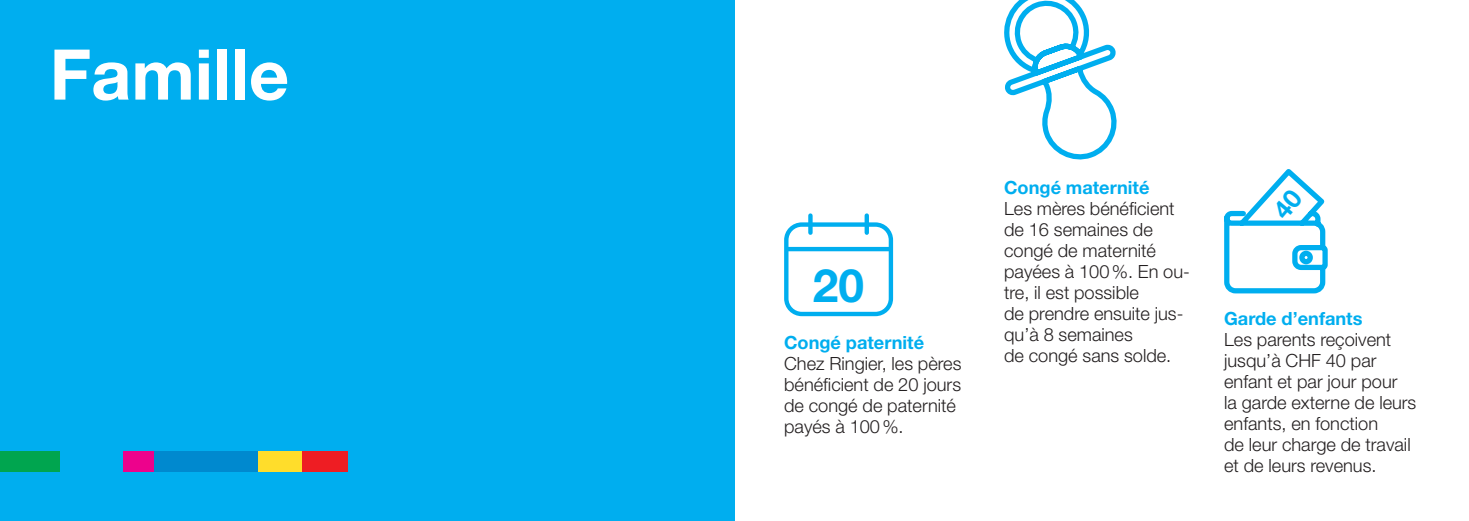
<style>
.page{position:relative;width:1469px;height:521px;background:#fff}
.page>*{position:absolute;margin:0;border:0;box-sizing:border-box;transform-origin:0 0}
.t1{font:700 70px "Helvetica Neue LT Std";color:#fff}
.t2{font:700 46.02px "Helvetica Neue LT Std";color:#00aeef}
.t3{font:300 18.2px/21px "Helvetica Neue LT Std";color:#231f20}
.t4{font:700 18.2px "Helvetica Neue LT Std";color:#00aeef}
</style>
<div class="page">
<div style="left:0;top:0;width:734px;height:521px;background:#00aeef"></div>
<svg style="left:1004px;top:0;width:113px;height:160px"></svg>
<div style="left:784px;top:222px;width:109px;height:94px;border:4px solid #00aeef;border-radius:16px"></div>
<hr style="left:786px;top:247px;width:105px;height:4px;background:#00aeef">
<svg style="left:808px;top:215px;width:4px;height:18px"></svg>
<div style="left:864px;top:215px;width:5px;height:18px;background:#00aeef"></div>
<div style="left:0;top:451px;width:60px;height:20px;background:#00a54f"></div>
<div style="left:302px;top:451px;width:46px;height:20px;background:#ee1d23"></div>
<div style="left:122px;top:451px;width:32px;height:20px;background:#ed028c"></div>
<div style="left:258px;top:451px;width:44px;height:20px;background:#ffdd2b"></div>
<div style="left:154px;top:451px;width:104px;height:20px;background:#0089cf"></div>
<svg style="left:1224px;top:169px;width:104px;height:125px"></svg>
<h1 class="t1" style="left:50px;top:31px;width:241px">Famille</h1>
<h2 class="t2" style="left:813px;top:257px;width:53px">20</h2>
<p class="t4" style="left:784px;top:331px;width:141px">Congé paternité</p>
<p class="t3" style="left:784px;top:353px;width:179px">Chez Ringier, les pères bénéficient de 20 jours de congé de paternité payés à 100%.</p>
<p class="t4" style="left:1004px;top:176px;width:147px">Congé maternité</p>
<p class="t3" style="left:1004px;top:198px;width:187px">Les mères bénéficient de 16 semaines de congé de maternité payées à 100%. En ou&shy;tre, il est possible<br>de prendre ensuite jus&shy;qu’à 8 semaines<br>de congé sans solde.</p>
<p class="t4" style="left:1224px;top:307px;width:140px">Garde d’enfants</p>
<p class="t3" style="left:1224px;top:328px;width:194px">Les parents reçoivent jusqu’à CHF 40 par enfant et par jour pour<br>la garde externe de leurs enfants, en fonction<br>de leur charge de travail et de leurs revenus.</p>
</div>
